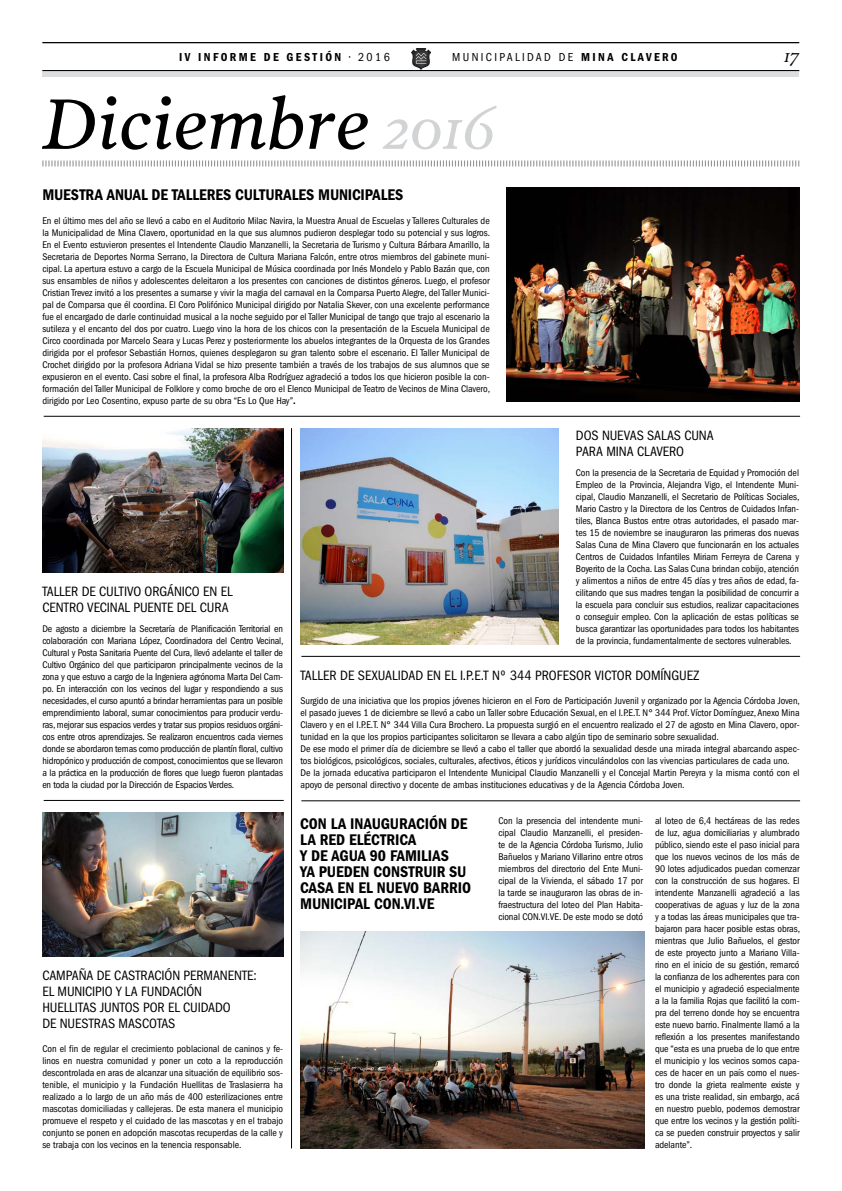
<style>
.page{position:relative;width:842px;height:1191px;background:#fff}
.page>*{position:absolute;margin:0;border:0;box-sizing:border-box;transform-origin:0 0}
.t1{font:italic 72px "Poynter OS Text Two";color:#000}
.t2{font:italic 18px "Poynter OS Text One";color:#000}
.t3{font:16px/16px "ITC Franklin Gothic Std Dm Cd";letter-spacing:-.005em;color:#000}
.t4{font:condensed 14px/16px "ITC Franklin Gothic Std";letter-spacing:-.005em;color:#000}
.t5{font:condensed 12px "ITC Franklin Gothic Std";letter-spacing:.2em;color:#000}
.t6{font:12px "ITC Franklin Gothic Std Dm Cd";color:#000}
.t7{font:condensed 10px/12px "ITC Franklin Gothic Std";color:#000;text-align:justify}
.s1{font-family:"ITC Franklin Gothic Std Dm Cd";font-stretch:normal}
.s2{font-size:58px;color:#d1d3d4}
</style>
<div class="page">
<div style="left:43px;top:71px;width:756px;height:6px;background:#dcddde"></div>
<hr style="left:43px;top:42px;width:756px;height:1px;background:#000">
<img style="left:411px;top:48px;width:19px;height:21px">
<img style="left:300px;top:931px;width:345px;height:217px">
<hr style="left:43px;top:70px;width:756px;height:1px;background:#000">
<svg style="left:42px;top:160px;width:758px;height:7px"></svg>
<img style="left:507px;top:188px;width:292px;height:213px">
<img style="left:42px;top:428px;width:241px;height:144px">
<img style="left:300px;top:428px;width:259px;height:216px">
<img style="left:42px;top:812px;width:241px;height:144px">
<hr style="left:291px;top:428px;width:1px;height:720px;background:#000">
<hr style="left:44px;top:416px;width:756px;height:1px;background:#000">
<hr style="left:44px;top:800px;width:240px;height:1px;background:#000">
<hr style="left:301px;top:656px;width:499px;height:1px;background:#000">
<hr style="left:301px;top:800px;width:499px;height:1px;background:#000">
<p class="t6" style="left:179px;top:50px;width:29px">IV INFORME</p>
<p class="t6" style="left:264px;top:50px;width:9px">DE</p>
<p class="t6" style="left:287px;top:50px;width:9px">GESTI</p>
<p class="t5" style="left:325px;top:50px;width:66px"><span class="s1">ÓN</span> • 2016</p>
<p class="t5" style="left:452px;top:50px;width:19px">Municipali</p>
<p class="t5" style="left:527px;top:50px;width:74px">dad de <span class="s1">MINA</span></p>
<p class="t6" style="left:621px;top:50px;width:42px">CLA VERO</p>
<h2 class="t2" style="left:784px;top:45px;width:16px">17</h2>
<h1 class="t1" style="left:42px;top:79px;width:454px">Diciembre <span class="s2">2016</span></h1>
<h3 class="t3" style="left:42px;top:187px;width:362px">MUESTRA ANUAL DE TALLERES CULTURALES MUNICIPALES</h3>
<p class="t7" style="left:42px;top:215px;width:449px">En el último mes del año se llevó a cabo en el Auditorio Milac Navira, la Muestra Anual de Escuelas y Talleres Culturales de la Municipalidad de Mina Clavero, oportunidad en la que sus alumnos pudieron desplegar todo su potencial y sus logros.<br>En el Evento estuvieron presentes el Intendente Claudio Manzanelli, la Secretaria de Turismo y Cultura Bárbara Amarillo, la Secretaria de Deportes Norma Serrano, la Directora de Cultura Mariana Falcón, entre otros miembros del gabinete muni&shy;cipal. La apertura estuvo a cargo de la Escuela Municipal de Música coordinada por Inés Mondelo y Pablo Bazán que, con sus ensambles de niños y adolescentes deleitaron a los presentes con canciones de distintos géneros. Luego, el profesor Cristian Trevez invitó a los presentes a sumarse y vivir la magia del carnaval en la Comparsa Puerto Alegre, del Taller Munici&shy;pal de Comparsa que él coordina. El Coro Polifónico Municipal dirigido por Natalia Skever, con una excelente performance fue el encargado de darle continuidad musical a la noche seguido por el Taller Municipal de tango que trajo al escenario la sutileza y el encanto del dos por cuatro. Luego vino la hora de los chicos con la presentación de la Escuela Municipal de Circo coordinada por Marcelo Seara y Lucas Perez y posteriormente los abuelos integrantes de la Orquesta de los Grandes dirigida por el profesor Sebastián Hornos, quienes desplegaron su gran talento sobre el escenario. El Taller Municipal de Crochet dirigido por la profesora Adriana Vidal se hizo presente también a través de los trabajos de sus alumnos que se expusieron en el evento. Casi sobre el final, la profesora Alba Rodríguez agradeció a todos los que hicieron posible la con&shy;formación del Taller Municipal de Folklore y como broche de oro el Elenco Municipal de Teatro de Vecinos de Mina Clavero, dirigido por Leo Cosentino, expuso parte de su obra “Es Lo Que Hay”<span class="s1">.</span></p>
<h3 class="t4" style="left:42px;top:583px;width:192px">TALLER DE CULTIVO ORGÁNICO EN EL<br>CENTRO VECINAL PUENTE DEL CURA</h3>
<p class="t7" style="left:42px;top:623px;width:243px">De agosto a diciembre la Secretaría de Planificación Territorial en colaboración con Mariana López, Coordinadora del Centro Vecinal, Cultural y Posta Sanitaria Puente del Cura, llevó adelante el taller de Cultivo Orgánico del que participaron principalmente vecinos de la zona y que estuvo a cargo de la Ingeniera agrónoma Marta Del Cam&shy;po. En interacción con los vecinos del lugar y respondiendo a sus necesidades, el curso apuntó a brindar herramientas para un posible emprendimiento laboral, sumar conocimientos para producir verdu&shy;ras, mejorar sus espacios verdes y tratar sus propios residuos orgáni&shy;cos entre otros aprendizajes. Se realizaron encuentros cada viernes donde se abordaron temas como producción de plantín floral, cultivo hidropónico y producción de compost, conocimientos que se llevaron a la práctica en la producción de flores que luego fueron plantadas en toda la ciudad por la Dirección de Espacios Verdes.</p>
<h3 class="t4" style="left:42px;top:967px;width:16px">Campaña</h3>
<h3 class="t4" style="left:97px;top:967px;width:25px">de castración</h3>
<h3 class="t4" style="left:184px;top:967px;width:8px">permanente</h3>
<h3 class="t4" style="left:254px;top:967px;width:5px">:</h3>
<h3 class="t4" style="left:42px;top:983px;width:190px">EL MUNICIPIO Y LA FUNDACIÓN<br>HUELLITAS JUNTOS POR EL CUIDADO<br>DE NUESTRAS MASCOTAS</h3>
<p class="t7" style="left:42px;top:1043px;width:242px">Con el fin de regular el crecimiento poblacional de caninos y fe&shy;linos en nuestra comunidad y poner un coto a la reproducción descontrolada en aras de alcanzar una situación de equilibrio sos&shy;tenible, el municipio y la Fundación Huellitas de Traslasierra ha realizado a lo largo de un año más de 400 esterilizaciones entre mascotas domiciliadas y callejeras. De esta manera el municipio promueve el respeto y el cuidado de las mascotas y en el trabajo conjunto se ponen en adopción mascotas recuperdas de la calle y se trabaja con los vecinos en la tenencia responsable.</p>
<h3 class="t4" style="left:576px;top:427px;width:139px">DOS NUEVAS SALAS CUNA<br>PARA MINA CLAVERO</h3>
<p class="t7" style="left:576px;top:467px;width:225px">Con la presencia de la Secretaria de Equidad y Promoción del Empleo de la Provincia, Alejandra Vigo, el Intendente Muni&shy;cipal, Claudio Manzanelli, el Secretario de Políticas Sociales, Mario Castro y la Directora de los Centros de Cuidados Infan&shy;tiles, Blanca Bustos entre otras autoridades, el pasado mar&shy;tes 15 de noviembre se inauguraron las primeras dos nuevas Salas Cuna de Mina Clavero que funcionarán en los actuales Centros de Cuidados Infantiles Miriam Ferreyra de Carena y Boyerito de la Cocha. Las Salas Cuna brindan cobijo, atención y alimentos a niños de entre 45 días y tres años de edad, fa&shy;cilitando que sus madres tengan la posibilidad de concurrir a la escuela para concluir sus estudios, realizar capacitaciones o conseguir empleo. Con la aplicación de estas políticas se busca garantizar las oportunidades para todos los habitantes de la provincia, fundamentalmente de sectores vulnerables.</p>
<h3 class="t4" style="left:300px;top:667px;width:400px">TALLER DE SEXUALIDAD EN EL I.P.E.T Nº 344 PROFESOR VICTOR DOMÍNGUEZ</h3>
<p class="t7" style="left:300px;top:695px;width:501px;text-align:left">Surgido de una iniciativa que los propios jóvenes hicieron en el Foro de Participación Juvenil y organizado por la Agencia Córdoba Joven, el pasado jueves 1 de diciembre se llevó a cabo un Taller sobre Educación Sexual, en el I.P.E.T. N° 344 Prof. Víctor Domínguez, Anexo Mina Clavero y en el I.P.E.T. N° 344 Villa Cura Brochero. La propuesta surgió en el encuentro realizado el 27 de agosto en Mina Clavero, opor&shy;tunidad en la que los propios participantes solicitaron se llevara a cabo algún tipo de seminario sobre sexualidad.<br>De ese modo el primer día de diciembre se llevó a cabo el taller que abordó la sexualidad desde una mirada integral abarcando aspec&shy;tos biológicos, psicológicos, sociales, culturales, afectivos, éticos y jurídicos vinculándolos con las vivencias particulares de cada uno.<br>De la jornada educativa participaron el Intendente Municipal Claudio Manzanelli y el Concejal Martin Pereyra y la misma contó con el apoyo de personal directivo y docente de ambas instituciones educativas y de la Agencia Córdoba Joven.</p>
<h3 class="t3" style="left:300px;top:816px;width:172px">CON LA INAUGURACIÓN DE<br>LA RED ELÉCTRICA<br>Y DE AGUA 90 FAMILIAS<br>YA PUEDEN CONSTRUIR SU<br>CASA EN EL NUEVO BARRIO<br>MUNICIPAL CON.VI.VE</h3>
<p class="t7" style="left:498px;top:815px;width:146px">Con la presencia del intendente muni&shy;cipal Claudio Manzanelli, el presiden&shy;te de la Agencia Córdoba Turismo, Julio Bañuelos y Mariano Villarino entre otros miembros del directorio del Ente Muni&shy;cipal de la Vivienda, el sábado 17 por la tarde se inauguraron las obras de in&shy;fraestructura del loteo del Plan Habita&shy;cional CON.VI.VE. De este modo se dotó</p>
<p class="t7" style="left:655px;top:815px;width:147px">al loteo de 6,4 hectáreas de las redes de luz, agua domiciliarias y alumbrado público, siendo este el paso inicial para que los nuevos vecinos de los más de 90 lotes adjudicados puedan comenzar con la construcción de sus hogares. El intendente Manzanelli agradeció a las cooperativas de aguas y luz de la zona y a todas las áreas municipales que tra&shy;bajaron para hacer posible estas obras, mientras que Julio Bañuelos, el gestor de este proyecto junto a Mariano Villa&shy;rino en el inicio de su gestión, remarcó la confianza de los adherentes para con el municipio y agradeció especialmente a la la familia Rojas que facilitó la com&shy;pra del terreno donde hoy se encuentra este nuevo barrio. Finalmente llamó a la reflexión a los presentes manifestando que “esta es una prueba de lo que entre el municipio y los vecinos somos capa&shy;ces de hacer en un país como el nues&shy;tro donde la grieta realmente existe y es una triste realidad, sin embargo, acá en nuestro pueblo, podemos demostrar que entre los vecinos y la gestión políti&shy;ca se pueden construir proyectos y salir adelante”.</p>
</div>
